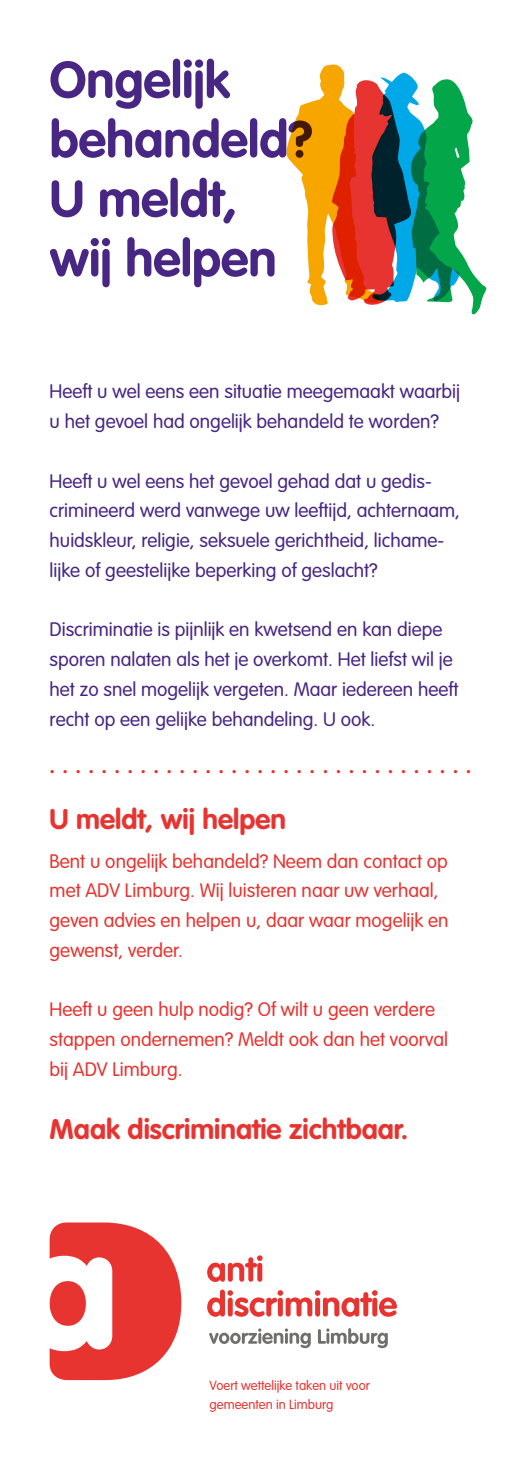
<style>
.page{position:relative;width:521px;height:1474px;background:#fff}
.page>*{position:absolute;margin:0;border:0;box-sizing:border-box;transform-origin:0 0}
.t1{font:700 50.75px/59.5px "VAG Rounded";color:#482683}
.t2{font:700 28px "VAG Rounded";color:#e73431}
.t3{font:700 21px "VAG Rounded";color:#e73431}
.t4{font:300 19.25px/29.8px "VAG Rounded";color:#482683}
.t5{font:300 19.25px/29.8px "VAG Rounded";color:#e73431}
.t6{font:300 13.12px/19.2px "VAG Rounded";color:#e73431}
</style>
<div class="page">
<svg style="left:286px;top:64px;width:201px;height:250px"></svg>
<svg style="left:207px;top:1255px;width:56px;height:26px"></svg>
<svg style="left:207px;top:1289px;width:190px;height:27px"></svg>
<svg style="left:209px;top:1328px;width:102px;height:20px"></svg>
<svg style="left:318px;top:1328px;width:70px;height:20px"></svg>
<svg style="left:50px;top:1222px;width:131px;height:157px"></svg>
<div style="left:50px;top:1281px;width:36px;height:44px;background:#e73431;border-radius:50%"></div>
<h1 class="t1" style="left:50px;top:52px;width:265px">Ongelijk behandeld?<br>U meldt,<br>wij helpen</h1>
<p class="t4" style="left:50px;top:377px;width:412px">Heeft u wel eens een situatie meegemaakt waarbij u het gevoel had ongelijk behandeld te worden?</p>
<p class="t4" style="left:50px;top:467px;width:412px">Heeft u wel eens het gevoel gehad dat u gedis&shy;crimineerd werd vanwege uw leeftijd, achternaam, huidskleur, religie, seksuele gerichtheid, lichame&shy;lijke of geestelijke beperking of geslacht?</p>
<p class="t4" style="left:50px;top:615px;width:410px">Discriminatie is pijnlijk en kwetsend en kan diepe sporen nalaten als het je overkomt. Het liefst wil je het zo snel mogelijk vergeten. Maar iedereen heeft recht op een gelijke behandeling. U ook.</p>
<p class="t3" style="left:50px;top:753px;width:423px">. . . . . . . . . . . . . . . . . . . . . . . . . . . . . . . . .</p>
<h2 class="t2" style="left:50px;top:802px;width:238px">U meldt, wij helpen</h2>
<p class="t5" style="left:50px;top:846px;width:400px">Bent u ongelijk behandeld? Neem dan contact op met ADV Limburg. Wij luisteren naar uw verhaal, geven advies en helpen u, daar waar mogelijk en gewenst, verder.</p>
<p class="t5" style="left:50px;top:995px;width:400px">Heeft u geen hulp nodig? Of wilt u geen verdere stappen ondernemen? Meldt ook dan het voorval bij ADV Limburg.</p>
<h2 class="t2" style="left:50px;top:1112px;width:360px">Maak discriminatie zichtbaar.</h2>
<p class="t6" style="left:210px;top:1376px;width:162px">Voert wettelijke taken uit voor gemeenten in Limburg</p>
</div>
